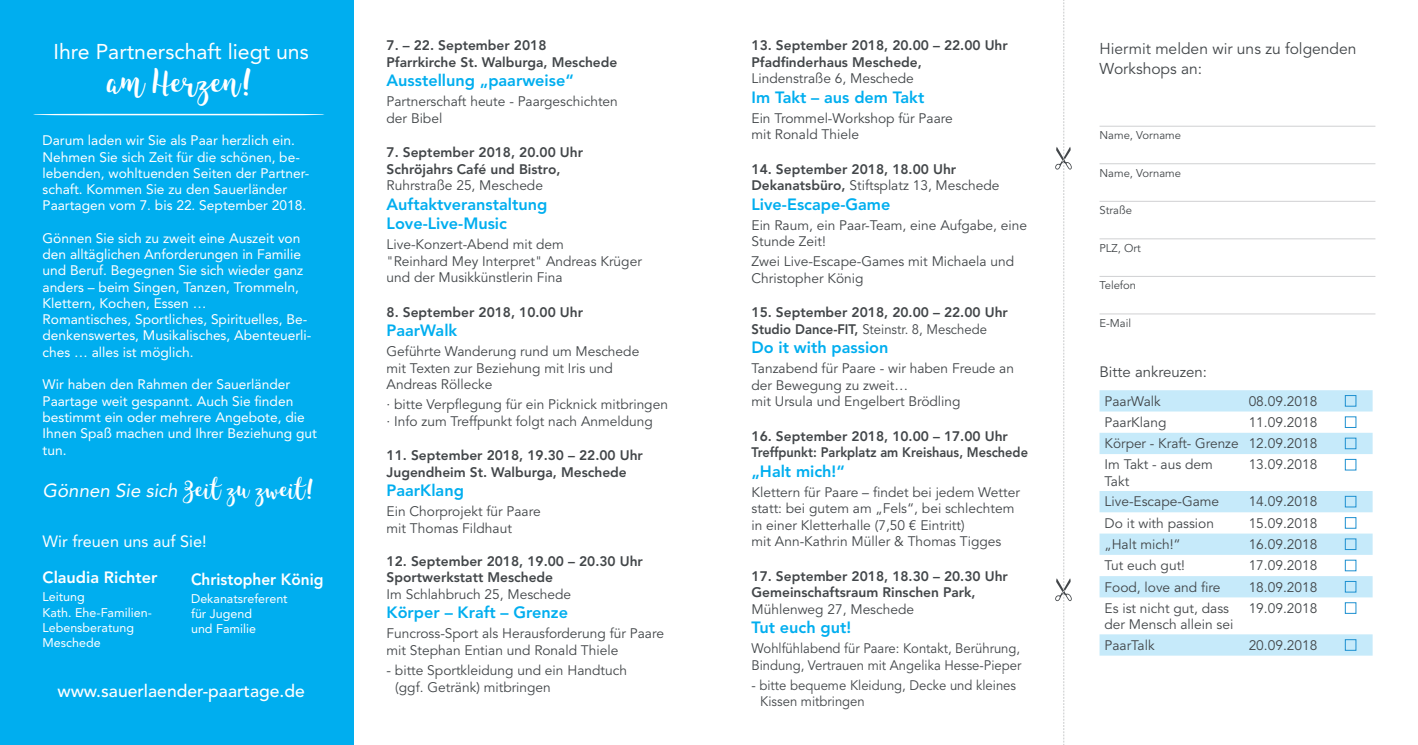
<style>
.page{position:relative;width:1418px;height:745px;background:#fff}
.page>*{position:absolute;margin:0;border:0;box-sizing:border-box;transform-origin:0 0}
.t1{font:28.75px "King Basil Lite";color:#fff}
.t2{font:21.25px "Avenir LT Std";color:#fff}
.t3{font:italic 18.75px "Avenir LT Std";color:#fff}
.t4{font:500 17.5px "Avenir LT Std";color:#fff}
.t5{font:800 16.25px/19.5px "Avenir LT Std";color:#00aeef}
.t6{font:16.25px "Avenir LT Std";color:#fff}
.t7{font:800 16.25px "Avenir LT Std";color:#fff;scale:.95 1}
.t8{font:800 16.25px "Avenir LT Std";color:#fff}
.t9{font:15.62px/20px "Avenir LT Std";color:#424649}
.t10{font:15px "Avenir LT Std";color:#424649}
.t11{font:13.75px/16.5px "Avenir LT Std";color:#424649}
.t12{font:13.75px/16.2px "Avenir LT Std";color:#fff}
.t13{font:800 13.75px/16.5px "Avenir LT Std";color:#424649}
.t14{font:13.75px/16.5px "Avenir LT Std";color:#424649;scale:.95 1}
.t15{font:12.5px/15px "Avenir LT Std";color:#fff}
.t16{font:11.25px "Avenir LT Std";color:#424649}
.s1{font-family:"King Basil Lite";font-style:normal;font-size:21.25px}
.s2{font-weight:400}
.s3{font-style:inherit}
</style>
<div class="page">
<div style="left:0;top:0;width:354px;height:744px;background:#00aeef"></div>
<svg style="left:33px;top:114px;width:291px;height:1px"></svg>
<hr style="left:1099px;top:126px;width:276px;height:1px;background:#5d6066">
<hr style="left:1099px;top:163px;width:276px;height:1px;background:#5d6066">
<hr style="left:1099px;top:201px;width:276px;height:1px;background:#5d6066">
<hr style="left:1099px;top:238px;width:276px;height:1px;background:#5d6066">
<hr style="left:1099px;top:276px;width:276px;height:1px;background:#5d6066">
<hr style="left:1099px;top:313px;width:276px;height:1px;background:#5d6066">
<svg style="left:1099px;top:390px;width:273px;height:265px"></svg>
<div style="left:1344px;top:395px;width:12px;height:11px;border:1px solid #1d90d0"></div>
<div style="left:1344px;top:437px;width:12px;height:12px;border:1px solid #1d90d0"></div>
<div style="left:1344px;top:459px;width:12px;height:11px;border:1px solid #1d90d0"></div>
<div style="left:1344px;top:495px;width:12px;height:12px;border:1px solid #1d90d0"></div>
<div style="left:1344px;top:517px;width:12px;height:11px;border:1px solid #1d90d0"></div>
<div style="left:1344px;top:580px;width:12px;height:12px;border:1px solid #1d90d0"></div>
<div style="left:1344px;top:602px;width:12px;height:11px;border:1px solid #1d90d0"></div>
<div style="left:1344px;top:639px;width:12px;height:11px;border:1px solid #1d90d0"></div>
<svg style="left:1055px;top:0;width:16px;height:743px"></svg>
<h2 class="t2" style="left:53px;top:39px;width:257px">Ihre Partnerschaft liegt uns</h2>
<h1 class="t1" style="left:108px;top:61px;width:148px">am Herzen!</h1>
<p class="t12" style="left:43px;top:132px;width:268px">Darum laden wir Sie als Paar herzlich ein.<br>Nehmen Sie sich Zeit für die schönen, be&shy;lebenden, wohltuenden Seiten der Partner&shy;schaft. Kommen Sie zu den Sauerländer Paartagen vom 7. bis 22. September 2018.</p>
<p class="t12" style="left:43px;top:230px;width:270px">Gönnen Sie sich zu zweit eine Auszeit von den alltäglichen Anforderungen in Familie und Beruf. Begegnen Sie sich wieder ganz anders – beim Singen, Tanzen, Trommeln, Klettern, Kochen, Essen …<br>Romantisches, Sportliches, Spirituelles, Be&shy;denkenswertes, Musikalisches, Abenteuerli&shy;ches … alles ist möglich.</p>
<p class="t12" style="left:43px;top:376px;width:276px">Wir haben den Rahmen der Sauerländer<br>Paartage weit gespannt. Auch Sie finden bestimmt ein oder mehrere Angebote, die<br>Ihnen Spaß machen und Ihrer Beziehung gut tun.</p>
<h3 class="t3" style="left:43px;top:479px;width:275px">Gönnen Sie sich <span class="s1">Zeit zu zweit!</span></h3>
<p class="t6" style="left:43px;top:531px;width:166px">Wir freuen uns auf Sie!</p>
<p class="t8" style="left:43px;top:567px;width:117px">Claudia Richter</p>
<p class="t15" style="left:43px;top:589px;width:111px">Leitung<br>Kath. Ehe-Familien-<br>Lebensberatung<br>Meschede</p>
<p class="t4" style="left:57px;top:680px;width:249px">www.sauerlaender-paartage.de</p>
<p class="t7" style="left:191px;top:569px;width:141px">Christopher König</p>
<p class="t15" style="left:191px;top:591px;width:98px">Dekanatsreferent für Jugend<br>und Familie</p>
<p class="t13" style="left:386px;top:37px;width:232px">7. – 22. September 2018<br>Pfarrkirche St. Walburga, Meschede</p>
<p class="t5" style="left:386px;top:71px;width:189px">Ausstellung „paarweise“</p>
<p class="t11" style="left:386px;top:94px;width:233px">Partnerschaft heute - Paargeschichten der Bibel</p>
<p class="t13" style="left:386px;top:144px;width:198px">7. September 2018, 20.00 Uhr<br>Schröjahrs Café und Bistro,</p>
<p class="t11" style="left:386px;top:177px;width:158px">Ruhrstraße 25, Meschede</p>
<p class="t5" style="left:386px;top:194px;width:162px">Auftaktveranstaltung<br>Love-Live-Music</p>
<p class="t11" style="left:386px;top:236px;width:257px">Live-Konzert-Abend mit dem<br>"Reinhard Mey Interpret" Andreas Krüger und der Musikkünstlerin Fina</p>
<p class="t13" style="left:386px;top:303px;width:198px">8. September 2018, 10.00 Uhr</p>
<p class="t5" style="left:386px;top:320px;width:72px">PaarWalk</p>
<p class="t11" style="left:386px;top:343px;width:254px">Geführte Wanderung rund um Meschede mit Texten zur Beziehung mit Iris und<br>Andreas Röllecke</p>
<p class="t11" style="left:386px;top:396px;width:283px">· bitte Verpflegung für ein Picknick mitbringen · Info zum Treffpunkt folgt nach Anmeldung</p>
<p class="t13" style="left:386px;top:447px;width:258px">11. September 2018, 19.30 – 22.00 Uhr<br>Jugendheim St. Walburga, Meschede</p>
<p class="t5" style="left:386px;top:480px;width:79px">PaarKlang</p>
<p class="t11" style="left:386px;top:503px;width:156px">Ein Chorprojekt für Paare mit Thomas Fildhaut</p>
<p class="t13" style="left:386px;top:552px;width:258px">12. September 2018, 19.00 – 20.30 Uhr<br>Sportwerkstatt Meschede</p>
<p class="t11" style="left:386px;top:586px;width:186px">Im Schlahbruch 25, Meschede</p>
<p class="t5" style="left:386px;top:602px;width:183px">Körper – Kraft – Grenze</p>
<p class="t11" style="left:386px;top:625px;width:279px">Funcross-Sport als Herausforderung für Paare mit Stephan Entian und Ronald Thiele</p>
<p class="t11" style="left:395px;top:662px;width:233px;text-indent:-9px">- bitte Sportkleidung und ein Handtuch (ggf. Getränk) mitbringen</p>
<p class="t13" style="left:751px;top:37px;width:258px">13. September 2018, 20.00 – 22.00 Uhr<br>Pfadfinderhaus Meschede,</p>
<p class="t11" style="left:751px;top:71px;width:164px">Lindenstraße 6, Meschede</p>
<p class="t5" style="left:751px;top:87px;width:174px">Im Takt – aus dem Takt</p>
<p class="t11" style="left:751px;top:110px;width:203px">Ein Trommel-Workshop für Paare mit Ronald Thiele</p>
<p class="t13" style="left:751px;top:161px;width:249px">14. September 2018, 18.00 Uhr<br>Dekanatsbüro, <span class="s2">Stiftsplatz 13, Meschede</span></p>
<p class="t5" style="left:751px;top:194px;width:140px">Live-Escape-Game</p>
<p class="t11" style="left:751px;top:217px;width:277px">Ein Raum, ein Paar-Team, eine Aufgabe, eine<br>Stunde Zeit!</p>
<p class="t11" style="left:751px;top:254px;width:264px">Zwei Live-Escape-Games mit Michaela und<br>Christopher König</p>
<p class="t13" style="left:751px;top:304px;width:258px">15. September 2018, 20.00 – 22.00 Uhr<br>Studio Dance-FIT, <span class="s2">Steinstr. 8, Meschede</span></p>
<p class="t5" style="left:751px;top:337px;width:138px">Do it with passion</p>
<p class="t11" style="left:751px;top:360px;width:264px">Tanzabend für Paare - wir haben Freude an der Bewegung zu zweit…<br>mit Ursula und Engelbert Brödling</p>
<p class="t13" style="left:751px;top:427px;width:278px">16. September 2018, 10.00 – 17.00 Uhr<br>Treffpunkt: Parkplatz am Kreishaus, Meschede</p>
<p class="t5" style="left:751px;top:461px;width:95px">„Halt mich!“</p>
<p class="t11" style="left:751px;top:484px;width:270px">Klettern für Paare – findet bei jedem Wetter statt: bei gutem am „Fels“, bei schlechtem in einer Kletterhalle (7,50 € Eintritt)<br>mit Ann-Kathrin Müller &amp; Thomas Tigges</p>
<p class="t13" style="left:751px;top:567px;width:258px">17. September 2018, 18.30 – 20.30 Uhr<br>Gemeinschaftsraum Rinschen Park,</p>
<p class="t11" style="left:751px;top:600px;width:164px">Mühlenweg 27, Meschede</p>
<p class="t5" style="left:751px;top:617px;width:101px">Tut euch gut!</p>
<p class="t14" style="left:751px;top:640px;width:285px">Wohlfühlabend für Paare: Kontakt, Berührung,<br>Bindung, Vertrauen mit Angelika Hesse-Pieper</p>
<p class="t14" style="left:760px;top:676px;width:271px;text-indent:-9px">- bitte bequeme Kleidung, Decke und kleines<br>Kissen mitbringen</p>
<p class="t9" style="left:1099px;top:39px;width:258px">Hiermit melden wir uns zu folgenden<br>Workshops an:</p>
<p class="t16" style="left:1099px;top:129px;width:83px">Name, Vorname</p>
<p class="t16" style="left:1099px;top:166px;width:83px">Name, Vorname</p>
<p class="t16" style="left:1099px;top:204px;width:34px">Straße</p>
<p class="t16" style="left:1099px;top:241px;width:43px">PLZ, Ort</p>
<p class="t16" style="left:1099px;top:279px;width:38px">Telefon</p>
<p class="t16" style="left:1099px;top:316px;width:33px">E-Mail</p>
<p class="t10" style="left:1099px;top:363px;width:109px">Bitte ankreuzen:</p>
<p class="t11" style="left:1104px;top:393px;width:58px">PaarWalk</p>
<p class="t11" style="left:1248px;top:393px;width:70px">08.09.2018</p>
<p class="t11" style="left:1104px;top:414px;width:63px">PaarKlang</p>
<p class="t11" style="left:1104px;top:411px;width:214px;line-height:21.2px;text-align:justify;text-indent:144px"><span class="s3">11.09.2018<br></span>Körper - Kraft- Grenze <span class="s3">12.09.2018<br></span>Im Takt - aus dem</p>
<p class="t11" style="left:1104px;top:473px;width:26px">Takt</p>
<p class="t11" style="left:1248px;top:456px;width:70px">13.09.2018</p>
<p class="t11" style="left:1104px;top:493px;width:116px">Live-Escape-Game</p>
<p class="t11" style="left:1248px;top:493px;width:70px">14.09.2018</p>
<p class="t11" style="left:1104px;top:514px;width:111px">Do it with passion</p>
<p class="t11" style="left:1248px;top:514px;width:70px">15.09.2018</p>
<p class="t11" style="left:1104px;top:536px;width:78px">„Halt mich!“</p>
<p class="t11" style="left:1248px;top:536px;width:70px">16.09.2018</p>
<p class="t11" style="left:1104px;top:557px;width:82px">Tut euch gut!</p>
<p class="t11" style="left:1248px;top:557px;width:70px">17.09.2018</p>
<p class="t11" style="left:1104px;top:578px;width:117px">Food, love and fire</p>
<p class="t11" style="left:1248px;top:578px;width:70px">18.09.2018</p>
<p class="t11" style="left:1104px;top:599px;width:130px">Es ist nicht gut, dass der Mensch allein sei</p>
<p class="t11" style="left:1248px;top:599px;width:70px">19.09.2018</p>
<p class="t11" style="left:1104px;top:636px;width:52px">PaarTalk</p>
<p class="t11" style="left:1248px;top:636px;width:70px">20.09.2018</p>
</div>
